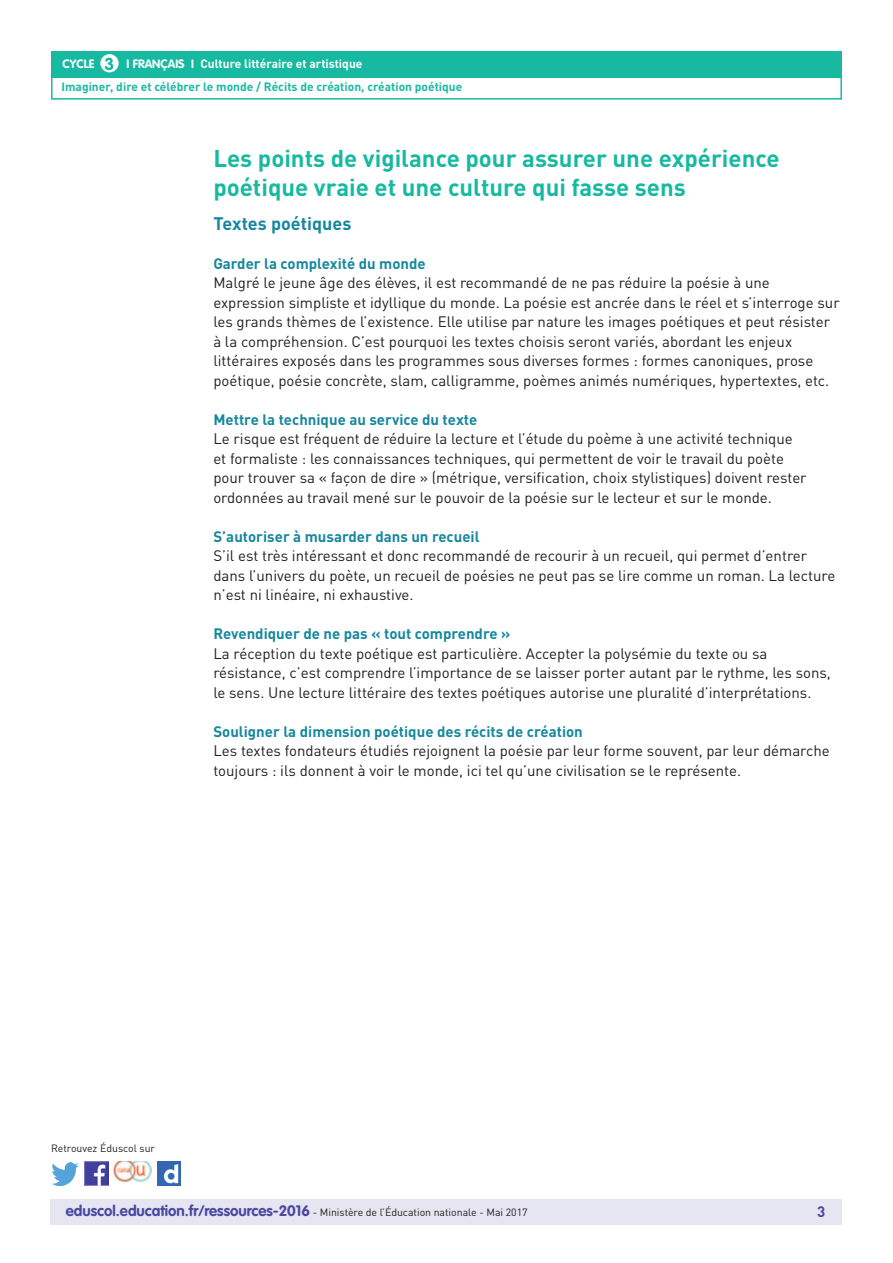
<style>
.page{position:relative;width:893px;height:1263px;background:#fff}
.page>*{position:absolute;margin:0;border:0;box-sizing:border-box;transform-origin:0 0}
.t1{font:700 24px/28.8px "DIN Pro";color:#17baa1}
.t2{font:700 18px "DIN Pro";color:#16879f}
.t3{font:700 17.25px "VAG Rounded Std";color:#17baa1}
.t4{font:15px/19.5px "DIN Pro";color:#231f20}
.t5{font:700 15px "DIN Pro";color:#16879f}
.t6{font:700 15px "DIN Pro";color:#4a489e}
.t7{font:700 12px "DIN Pro";color:#17baa1}
.t8{font:700 12px "DIN Pro";color:#fff}
.t9{font:700 12px "VAG Rounded Std";color:#fff}
.t10{font:10.5px "DIN Pro";color:#231f20}
.s1{font-family:"VAG Rounded Std"}
.s2{font-family:"VAG Rounded Std";font-weight:700;font-size:15px;color:#4a489e}
</style>
<div class="page">
<div style="left:50px;top:1199px;width:791px;height:26px;background:#e6e5f2"></div>
<div style="left:51px;top:51px;width:791px;height:27px;background:#17baa1"></div>
<div style="left:100px;top:54px;width:19px;height:18px;background:#fff;border-radius:50%"></div>
<div style="left:51px;top:75px;width:791px;height:25px;border:2px solid #17baa1"></div>
<img style="left:85px;top:1162px;width:23px;height:23px">
<img style="left:51px;top:1163px;width:28px;height:22px">
<img style="left:158px;top:1162px;width:22px;height:23px">
<img style="left:114px;top:1162px;width:38px;height:19px">
<p class="t3" style="left:105px;top:53px;width:11px">3</p>
<p class="t7" style="left:61px;top:79px;width:402px">Imaginer, dire et célébrer le monde / Récits de création, création poétique</p>
<p class="t9" style="left:63px;top:57px;width:33px">CYCLE</p>
<p class="t8" style="left:127px;top:56px;width:237px"><span class="s1">I Français I</span> Culture littéraire et artistique</p>
<h1 class="t1" style="left:213px;top:143px;width:568px">Les points de vigilance pour assurer une expérience poétique vraie et une culture qui fasse sens</h1>
<p class="t2" style="left:213px;top:211px;width:139px">Textes poétiques</p>
<p class="t5" style="left:213px;top:253px;width:214px">Garder la complexité du monde</p>
<p class="t4" style="left:213px;top:273px;width:628px">Malgré le jeune âge des élèves, il est recommandé de ne pas réduire la poésie à une expression simpliste et idyllique du monde. La poésie est ancrée dans le réel et s’interroge sur les grands thèmes de l’existence. Elle utilise par nature les images poétiques et peut résister à la compréhension. C’est pourquoi les textes choisis seront variés, abordant les enjeux littéraires exposés dans les programmes sous diverses formes : formes canoniques, prose poétique, poésie concrète, slam, calligramme, poèmes animés numériques, hypertextes, etc.</p>
<p class="t5" style="left:213px;top:409px;width:266px">Mettre la technique au service du texte</p>
<p class="t4" style="left:213px;top:429px;width:595px">Le risque est fréquent de réduire la lecture et l’étude du poème à une activité technique et formaliste : les connaissances techniques, qui permettent de voir le travail du poète pour trouver sa « façon de dire » (métrique, versification, choix stylistiques) doivent rester ordonnées au travail mené sur le pouvoir de la poésie sur le lecteur et sur le monde.</p>
<p class="t5" style="left:213px;top:526px;width:268px">S’autoriser à musarder dans un recueil</p>
<p class="t4" style="left:213px;top:546px;width:623px">S’il est très intéressant et donc recommandé de recourir à un recueil, qui permet d’entrer dans l’univers du poète, un recueil de poésies ne peut pas se lire comme un roman. La lecture n’est ni linéaire, ni exhaustive.</p>
<p class="t5" style="left:213px;top:624px;width:299px">Revendiquer de ne pas « tout comprendre »</p>
<p class="t4" style="left:213px;top:643px;width:619px">La réception du texte poétique est particulière. Accepter la polysémie du texte ou sa résistance, c’est comprendre l’importance de se laisser porter autant par le rythme, les sons, le sens. Une lecture littéraire des textes poétiques autorise une pluralité d’interprétations.</p>
<p class="t5" style="left:213px;top:721px;width:371px">Souligner la dimension poétique des récits de création</p>
<p class="t4" style="left:213px;top:741px;width:618px">Les textes fondateurs étudiés rejoignent la poésie par leur forme souvent, par leur démarche toujours : ils donnent à voir le monde, ici tel qu’une civilisation se le représente.</p>
<p class="t10" style="left:51px;top:1141px;width:106px">Retrouvez Éduscol sur</p>
<p class="t10" style="left:66px;top:1205px;width:463px"><span class="s2">eduscol.education.fr/ressources-2016</span> - Ministère de l’Éducation nationale - Mai 2017</p>
<p class="t6" style="left:817px;top:1201px;width:10px">3</p>
</div>
